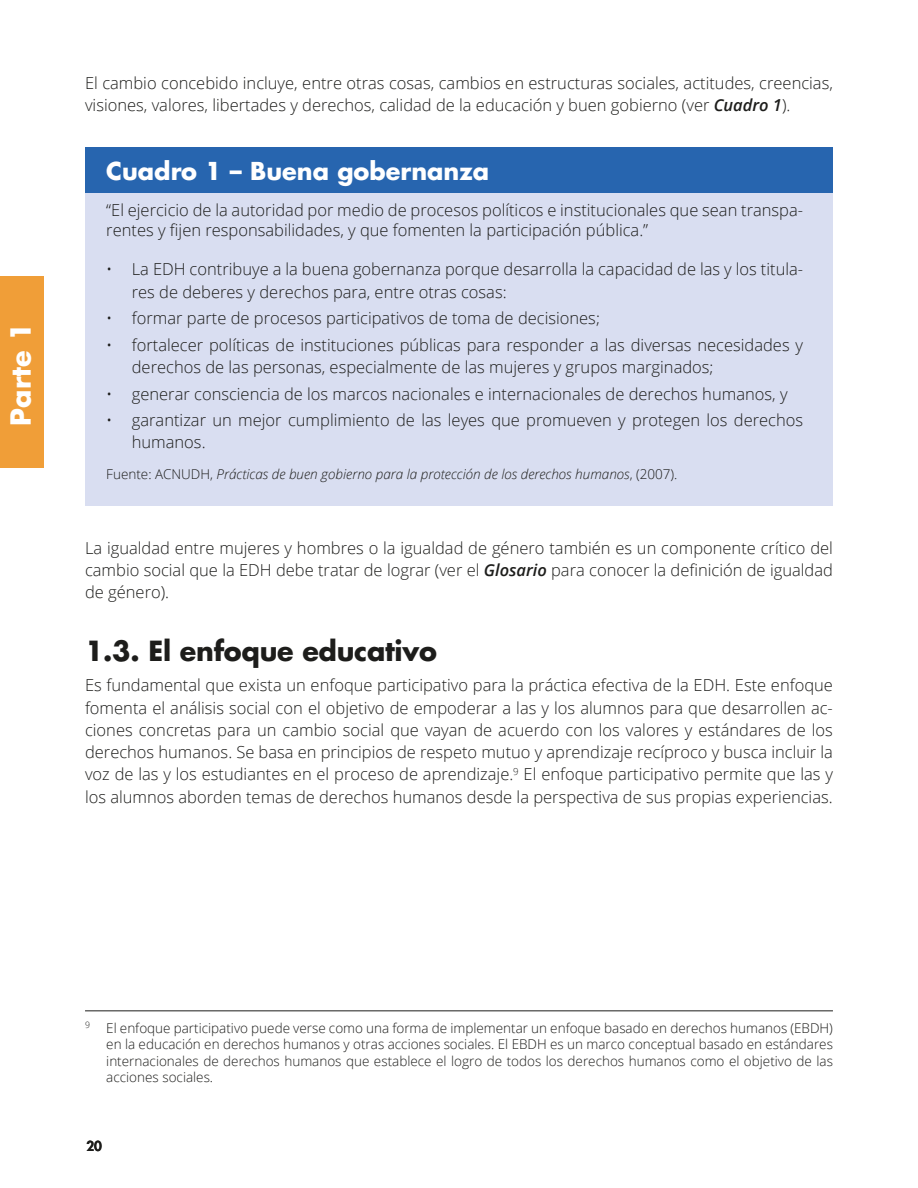
<style>
.page{position:relative;width:918px;height:1188px;background:#fff}
.page>*{position:absolute;margin:0;border:0;box-sizing:border-box;transform-origin:0 0}
.x_x__negro{font:700 27px "Futura Std";letter-spacing:-.01em;color:#1d1d1b}
.t1{font:700 27px "Futura Std";color:#fff}
.titulo_cuadro_blanco{font:700 24px "Futura Std";color:#fff}
.parr_normal{font:300 16.5px/22.2px "Open Sans";color:#1d1d1b}
.titulo_cuadro_blanco-2{font:300 16.5px/19.8px "Open Sans";color:#1d1d1b}
.Footnote_text{font:300 13.5px/16.2px "Open Sans";color:#1d1d1b;text-align:justify}
.parr_normal-2{font:italic 300 13.5px "Open Sans";color:#1d1d1b}
.t2{font:800 13.5px "Futura Std";color:#1d1d1b}
.s1{font-weight:600;font-style:italic}
.s2{font-style:normal}
</style>
<div class="page">
<div style="left:0;top:276px;width:43px;height:192px;background:#f09e38"></div>
<div style="left:85px;top:147px;width:748px;height:358px;background:#d9def1"></div>
<div style="left:85px;top:147px;width:748px;height:45px;background:#2765af"></div>
<hr style="left:85px;top:1011px;width:748px;height:1px;background:#1d1d1b">
<h1 class="t1" style="left:6px;top:426px;width:104px;rotate:-90deg">Parte 1</h1>
<p class="parr_normal" style="left:85px;top:72px;width:749px">El cambio concebido incluye, entre otras cosas, cambios en estructuras sociales, actitudes, creencias, visiones, valores, libertades y derechos, calidad de la educación y buen gobierno (ver <span class="s1">Cuadro 1</span>).</p>
<p class="titulo_cuadro_blanco" style="left:106px;top:157px;width:384px">Cuadro 1 – Buena gobernanza</p>
<p class="titulo_cuadro_blanco-2" style="left:106px;top:200px;width:698px">“El ejercicio de la autoridad por medio de procesos políticos e institucionales que sean transpa&shy;rentes y fijen responsabilidades, y que fomenten la participación pública.”</p>
<p class="parr_normal" style="left:132px;top:258px;width:673px;text-indent:-26px">• La EDH contribuye a la buena gobernanza porque desarrolla la capacidad de las y los titula&shy;res de deberes y derechos para, entre otras cosas:</p>
<p class="parr_normal" style="left:106px;top:307px;width:495px">• formar parte de procesos participativos de toma de decisiones;</p>
<p class="parr_normal" style="left:132px;top:333px;width:673px;text-indent:-26px">• fortalecer políticas de instituciones públicas para responder a las diversas necesidades y derechos de las personas, especialmente de las mujeres y grupos marginados;</p>
<p class="parr_normal" style="left:106px;top:382px;width:683px">• generar consciencia de los marcos nacionales e internacionales de derechos humanos, y</p>
<p class="parr_normal" style="left:132px;top:408px;width:673px;text-indent:-26px">• garantizar un mejor cumplimiento de las leyes que promueven y protegen los derechos humanos.</p>
<p class="parr_normal-2" style="left:106px;top:465px;width:573px"><span class="s2">Fuente: ACNUDH,</span> Prácticas de buen gobierno para la protección de los derechos humanos<span class="s2">, (2007).</span></p>
<p class="parr_normal" style="left:85px;top:536px;width:749px;text-align:justify">La igualdad entre mujeres y hombres o la igualdad de género también es un componente crítico del cambio social que la EDH debe tratar de lograr (ver el <span class="s1">Glosario</span> para conocer la definición de igualdad de género).</p>
<p class="x_x__negro" style="left:85px;top:635px;width:353px">1.3. El enfoque educativo</p>
<p class="parr_normal" style="left:85px;top:674px;width:749px;text-align:justify">Es fundamental que exista un enfoque participativo para la práctica efectiva de la EDH. Este enfoque fomenta el análisis social con el objetivo de empoderar a las y los alumnos para que desarrollen ac&shy;ciones concretas para un cambio social que vayan de acuerdo con los valores y estándares de los derechos humanos. Se basa en principios de respeto mutuo y aprendizaje recíproco y busca incluir la voz de las y los estudiantes en el proceso de aprendizaje.<sup>9</sup> El enfoque participativo permite que las y los alumnos aborden temas de derechos humanos desde la perspectiva de sus propias experiencias.</p>
<p class="Footnote_text" style="left:106px;top:1020px;width:728px;text-indent:-21px"><sup>9</sup> El enfoque participativo puede verse como una forma de implementar un enfoque basado en derechos humanos (EBDH) en la educación en derechos humanos y otras acciones sociales. El EBDH es un marco conceptual basado en estándares internacionales de derechos humanos que establece el logro de todos los derechos humanos como el objetivo de las acciones sociales.</p>
<p class="t2" style="left:86px;top:1137px;width:17px">20</p>
</div>
